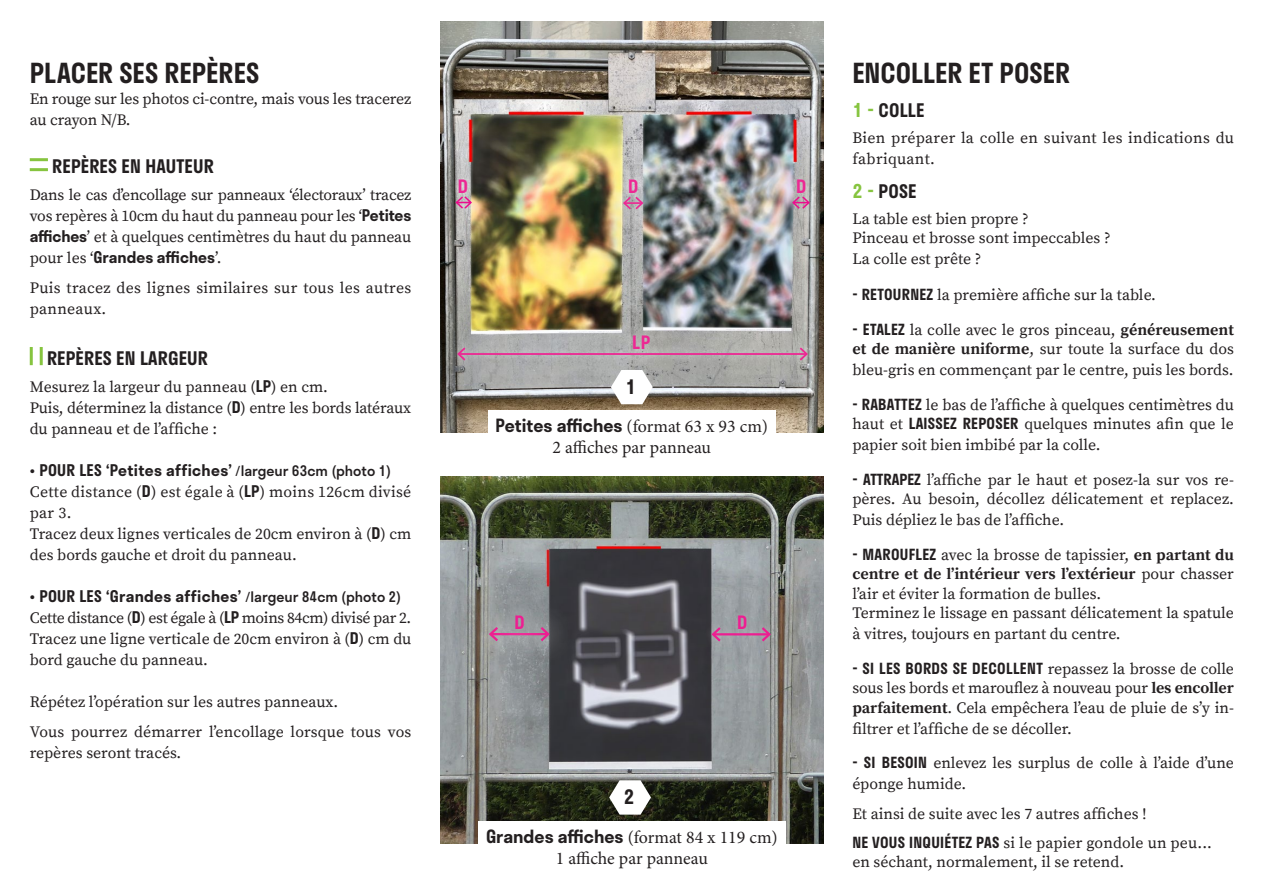
<style>
.page{position:relative;width:1263px;height:893px;background:#fff}
.page>*{position:absolute;margin:0;border:0;box-sizing:border-box;transform-origin:0 0}
.t1{font:600 27px "Stratos";letter-spacing:.005em;color:#231f20}
.t2{font:600 19.5px "Stratos";color:#231f20}
.t3{font:600 18.3px "Stratos";letter-spacing:.01em;color:#231f20}
.t4{font:600 18px "Stratos";color:#ed2893}
.t5{font:600 18px "Stratos";color:#ed1e91}
.t6{font:17.85px "Minion Pro";letter-spacing:-.005em;color:#231f20}
.t7{font:600 17.85px "Stratos";color:#231f20}
.t8{font:15.75px/21px "Source Serif Pro";color:#231f20}
.t9{font:15.75px/21px "Source Serif Pro";letter-spacing:.02em;color:#231f20}
.t10{font:600 15.75px "Stratos";letter-spacing:.02em;color:#231f20}
.t11{font:15.75px "Source Serif Pro";letter-spacing:-.02em;color:#231f20}
.s1{font-family:"Stratos";font-weight:600}
.s2{font-weight:500;font-size:13.5px}
.s3{font-weight:500;font-size:14.25px}
.s4{font-family:"Minion Pro";font-weight:400}
.s5{font-size:18.75px;color:#86c43f}
.s6{font-family:"Stratos";font-weight:600;font-size:15px}
.s7{font-weight:700}
</style>
<div class="page">
<hr style="left:30px;top:168px;width:18px;height:3px;background:#86c43f">
<hr style="left:30px;top:158px;width:18px;height:3px;background:#86c43f">
<hr style="left:40px;top:347px;width:3px;height:18px;background:#86c43f">
<hr style="left:30px;top:347px;width:3px;height:18px;background:#86c43f">
<img style="left:440px;top:476px;width:383px;height:367px">
<div style="left:478px;top:821px;width:308px;height:34px;background:#fff"></div>
<img style="left:440px;top:21px;width:383px;height:412px">
<div style="left:488px;top:410px;width:288px;height:34px;background:#fff"></div>
<svg style="left:611px;top:370px;width:42px;height:34px"></svg>
<svg style="left:609px;top:780px;width:42px;height:35px"></svg>
<div style="left:448px;top:339px;width:368px;height:30px;background:#fff;opacity:.25"></div>
<hr style="left:458px;top:353px;width:349px;height:2px;background:#ed2893">
<svg style="left:456px;top:346px;width:11px;height:16px"></svg>
<svg style="left:798px;top:346px;width:11px;height:16px"></svg>
<div style="left:463px;top:601px;width:113px;height:66px;background:#fff;opacity:.45"></div>
<svg style="left:487px;top:625px;width:1px;height:19px"></svg>
<div style="left:703px;top:619px;width:76px;height:31px;background:#fff;opacity:.17"></div>
<hr style="left:713px;top:633px;width:56px;height:2px;background:#ed1e91">
<svg style="left:710px;top:625px;width:13px;height:19px"></svg>
<svg style="left:759px;top:625px;width:14px;height:19px"></svg>
<div style="left:624px;top:327px;width:35px;height:32px;background:#fff;opacity:.25"></div>
<div style="left:488px;top:589px;width:63px;height:66px;background:#fff;opacity:.45"></div>
<div style="left:729px;top:606px;width:26px;height:32px;background:#fff;opacity:.17"></div>
<div style="left:451px;top:171px;width:24px;height:30px;background:#fff;opacity:.75"></div>
<div style="left:620px;top:171px;width:27px;height:31px;background:#fff;opacity:.83"></div>
<div style="left:789px;top:171px;width:24px;height:30px;background:#fff;opacity:.47"></div>
<div style="left:451px;top:192px;width:31px;height:27px;background:#fff;opacity:.47"></div>
<svg style="left:454px;top:195px;width:19px;height:15px"></svg>
<div style="left:626px;top:200px;width:35px;height:27px;background:#fff;opacity:.47"></div>
<svg style="left:622px;top:195px;width:23px;height:16px"></svg>
<div style="left:795px;top:200px;width:32px;height:27px;background:#fff;opacity:.47"></div>
<svg style="left:791px;top:195px;width:20px;height:15px"></svg>
<p class="t1" style="left:30px;top:51px;width:231px">PLACER SES REPÈRES</p>
<p class="t8" style="left:30px;top:89px;width:383px">En rouge sur les photos ci-contre, mais vous les tracerez au crayon N/B.</p>
<p class="t3" style="left:52px;top:151px;width:163px">REPÈRES EN HAUTEUR</p>
<p class="t8" style="left:30px;top:185px;width:383px;text-align:justify">Dans le cas d’encollage sur panneaux ‘électoraux’ tracez vos repères à 10cm du haut du panneau pour les ‘<span class="s1">Petites affiches</span>’ et à quelques centimètres du haut du panneau pour les ‘<span class="s1">Grandes affiches</span>’.</p>
<p class="t9" style="left:30px;top:278px;width:383px">Puis tracez des lignes similaires sur tous les autres panneaux.</p>
<p class="t3" style="left:47px;top:343px;width:162px">REPÈRES EN LARGEUR</p>
<p class="t8" style="left:30px;top:377px;width:300px">Mesurez la largeur du panneau (<span class="s1">LP</span>) en cm.</p>
<p class="t8" style="left:30px;top:398px;width:383px">Puis, déterminez la distance (<span class="s1">D</span>) entre les bords latéraux du panneau et de l’affiche :</p>
<p class="t10" style="left:30px;top:457px;width:363px">• POUR LES ‘Petites affiches’ <span class="s2">/</span><span class="s3">largeur 63cm (photo 1)</span></p>
<p class="t9" style="left:30px;top:482px;width:383px">Cette distance (<span class="s1">D</span>) est égale à (<span class="s1">LP</span>) moins 126cm divisé par 3.</p>
<p class="t8" style="left:30px;top:524px;width:383px">Tracez deux lignes verticales de 20cm environ à (<span class="s1">D</span>) cm des bords gauche et droit du panneau.</p>
<p class="t10" style="left:30px;top:583px;width:373px">• POUR LES ‘Grandes affiches’ <span class="s2">/</span><span class="s3">largeur 84cm (photo 2)</span></p>
<p class="t11" style="left:30px;top:608px;width:383px">Cette distance (<span class="s1">D</span>) est égale à (<span class="s1">LP</span> moins 84cm) divisé par 2.</p>
<p class="t8" style="left:30px;top:629px;width:383px">Tracez une ligne verticale de 20cm environ à (<span class="s1">D</span>) cm du bord gauche du panneau.</p>
<p class="t8" style="left:30px;top:692px;width:310px">Répétez l’opération sur les autres panneaux.</p>
<p class="t8" style="left:30px;top:722px;width:383px">Vous pourrez démarrer l’encollage lorsque tous vos repères seront tracés.</p>
<p class="t4" style="left:458px;top:172px;width:12px">D</p>
<p class="t4" style="left:628px;top:172px;width:12px">D</p>
<p class="t4" style="left:796px;top:172px;width:12px">D</p>
<p class="t4" style="left:632px;top:328px;width:20px">LP</p>
<p class="t2" style="left:626px;top:371px;width:12px">1</p>
<p class="t7" style="left:496px;top:411px;width:274px">Petites affiches <span class="s4">(format 63 x 93 cm)</span></p>
<p class="t6" style="left:553px;top:436px;width:160px">2 affiches par panneau</p>
<p class="t5" style="left:514px;top:608px;width:12px">D</p>
<p class="t5" style="left:737px;top:608px;width:12px">D</p>
<p class="t2" style="left:624px;top:781px;width:12px">2</p>
<p class="t6" style="left:486px;top:825px;width:293px"><span class="s1">Grandes affiches</span> (format 84 x 119 cm)</p>
<p class="t6" style="left:556px;top:847px;width:153px">1 affiche par panneau</p>
<p class="t1" style="left:852px;top:51px;width:219px">ENCOLLER ET POSER</p>
<p class="t3" style="left:852px;top:96px;width:73px"><span class="s5">1 -</span> COLLE</p>
<p class="t9" style="left:852px;top:128px;width:383px">Bien préparer la colle en suivant les indications du fabriquant.</p>
<p class="t3" style="left:852px;top:177px;width:66px"><span class="s5">2 -</span> POSE</p>
<p class="t8" style="left:852px;top:209px;width:178px">La table est bien propre ?</p>
<p class="t8" style="left:852px;top:228px;width:260px">Pinceau et brosse sont impeccables ?</p>
<p class="t8" style="left:852px;top:249px;width:131px">La colle est prête ?</p>
<p class="t8" style="left:852px;top:285px;width:305px"><span class="s6">- RETOURNEZ</span> la première affiche sur la table.</p>
<p class="t8" style="left:852px;top:320px;width:383px;line-height:19.5px"><span class="s6">- ETALEZ</span> la colle avec le gros pinceau, <span class="s7">généreusement et de manière uniforme</span>, sur toute la surface du dos</p>
<p class="t8" style="left:852px;top:360px;width:383px">bleu-gris en commençant par le centre, puis les bords.</p>
<p class="t8" style="left:852px;top:395px;width:383px;line-height:19.5px"><span class="s6">- RABATTEZ</span> le bas de l’affiche à quelques centimètres du haut et <span class="s6">LAISSEZ REPOSER</span> quelques minutes afin que le</p>
<p class="t8" style="left:852px;top:435px;width:250px">papier soit bien imbibé par la colle.</p>
<p class="t8" style="left:852px;top:470px;width:383px;line-height:19.5px"><span class="s6">- ATTRAPEZ</span> l’affiche par le haut et posez-la sur vos re&shy;pères. Au besoin, décollez délicatement et replacez.</p>
<p class="t8" style="left:852px;top:510px;width:213px">Puis dépliez le bas de l’affiche.</p>
<p class="t8" style="left:852px;top:545px;width:383px;line-height:19.5px;text-align:justify"><span class="s6">- MAROUFLEZ</span> avec la brosse de tapissier, <span class="s7">en partant du centre et de l’intérieur vers l’extérieur</span> pour chasser l’air et éviter la formation de bulles.</p>
<p class="t8" style="left:852px;top:603px;width:383px">Terminez le lissage en passant délicatement la spatule à vitres, toujours en partant du centre.</p>
<p class="t8" style="left:852px;top:659px;width:383px;line-height:19.5px;text-align:justify"><span class="s6">- SI LES BORDS SE DECOLLENT</span> repassez la brosse de colle sous les bords et marouflez à nouveau pour <span class="s7">les encoller parfaitement</span>. Cela empêchera l’eau de pluie de s’y in-</p>
<p class="t8" style="left:852px;top:719px;width:221px">filtrer et l’affiche de se décoller.</p>
<p class="t8" style="left:852px;top:753px;width:383px"><span class="s6">- SI BESOIN</span> enlevez les surplus de colle à l’aide d’une éponge humide.</p>
<p class="t8" style="left:852px;top:804px;width:296px">Et ainsi de suite avec les 7 autres affiches !</p>
<p class="t8" style="left:852px;top:833px;width:361px"><span class="s6">NE VOUS INQUIÉTEZ PAS</span> si le papier gondole un peu...</p>
<p class="t8" style="left:852px;top:852px;width:273px">en séchant, normalement, il se retend.</p>
</div>
